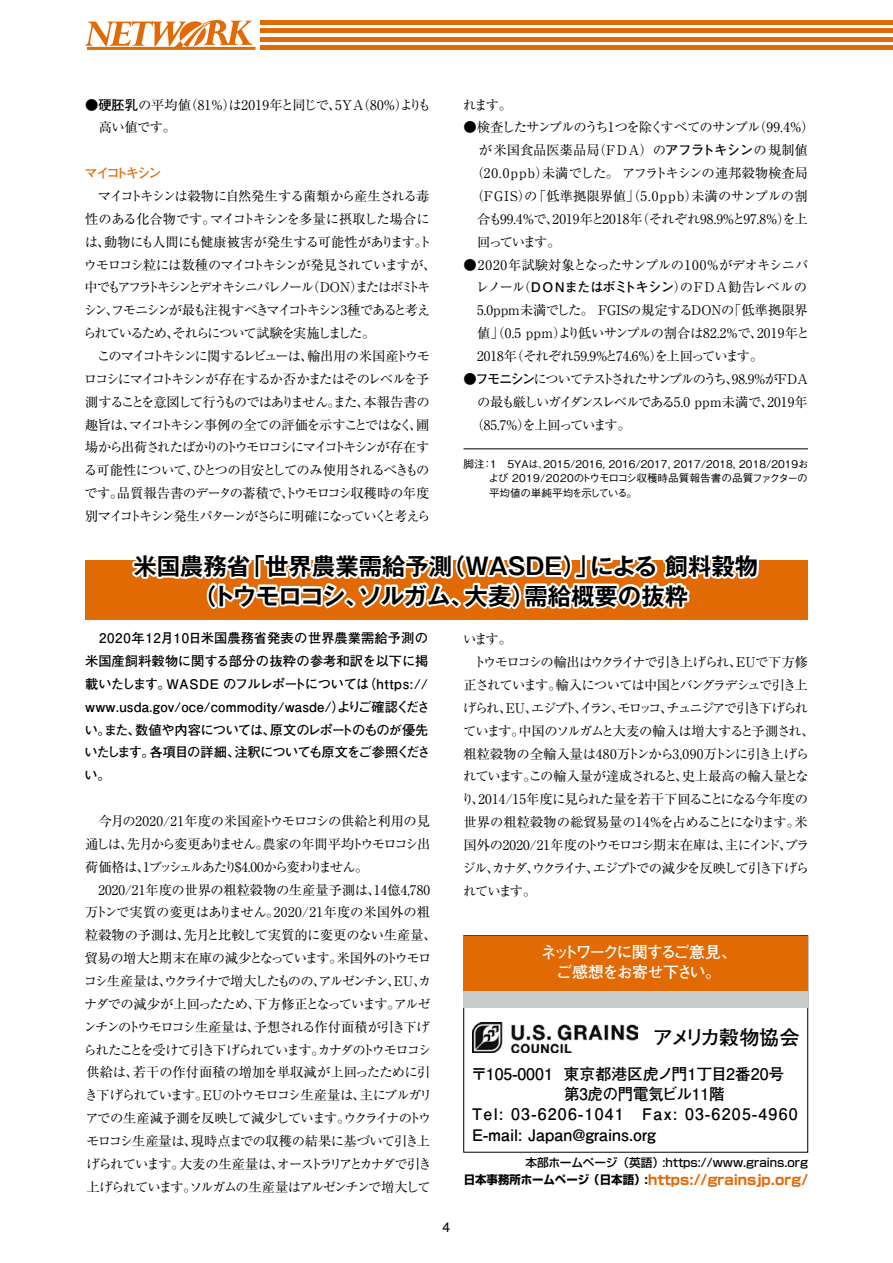
<style>
.page{position:relative;width:893px;height:1263px;background:#fff}
.page>*{position:absolute;margin:0;border:0;box-sizing:border-box;transform-origin:0 0}
.t1{font:700 23.4px/29.7px "Gothic MB101 Pr 5 De";color:#000;text-align:center}
.t2{font:700 20.25px "Futo Go B101 Pr 5";letter-spacing:-.075em;color:#000}
.t3{font:700 15.9px/20.2px "Futo Go B101 Pr 5";color:#000}
.t4{font:700 15.9px/20.2px "Futo Go B101 Pr 5";letter-spacing:-.11em;color:#fff;text-align:center}
.t5{font:700 13.8px "Shin Go Pr 5";color:#e16a05}
.t6{font:13.8px "Helvetica";color:#000}
.t7{font:13.35px/22.8px "Ryumin Pr 5";letter-spacing:-.075em;color:#000}
.t8{font:13.35px/22.8px "Ryumin Pr 5";letter-spacing:-.1em;color:#000}
.t9{font:700 13.35px/22.8px "Futo Go B101 Pr 5";color:#000}
.t10{font:13.35px/22.8px "Ryumin Pr 5";letter-spacing:-.01em;color:#000}
.t11{font:13.35px "Ryumin Pr 5";color:#000}
.t12{font:13.35px "Ryumin Pr 5";letter-spacing:-.105em;color:#000}
.t13{font:13.35px/22.8px "Ryumin Pr 5";letter-spacing:-.015em;color:#000}
.t14{font:13.35px "Ryumin Pr 5";letter-spacing:.01em;color:#000}
.t15{font:13.35px "Ryumin Pr 5";letter-spacing:-.095em;color:#000}
.t16{font:700 13.35px "Futo Go B101 Pr 5";letter-spacing:-.175em;color:#e16a05}
.t17{font:500 11.7px "Shin Go Pr 5";color:#000}
.t18{font:500 10.65px/14.9px "Gothic BBB Pr 5";letter-spacing:-.03em;color:#000;text-align:justify}
.s1{font-family:"Futo Go B101 Pr 5";font-weight:700}
.s2{font-size:11.7px;color:#000}
</style>
<div class="page">
<svg style="left:85px;top:20px;width:171px;height:30px"></svg>
<hr style="left:261px;top:20px;width:632px;height:4px;background:#e16a05">
<hr style="left:261px;top:29px;width:632px;height:4px;background:#e16a05">
<hr style="left:261px;top:37px;width:632px;height:4px;background:#e16a05">
<hr style="left:261px;top:46px;width:632px;height:4px;background:#e16a05">
<div style="left:464px;top:936px;width:344px;height:54px;background:#e16a05"></div>
<div style="left:464px;top:991px;width:344px;height:17px;background:#c9caca"></div>
<img style="left:472px;top:1022px;width:166px;height:30px">
<div style="left:85px;top:560px;width:723px;height:60px;background:#e16a05"></div>
<svg style="left:132px;top:560px;width:628px;height:49px"></svg>
<hr style="left:463px;top:449px;width:345px;height:1px;background:#000">
<p class="t13" style="left:99px;top:92px;width:334px;text-indent:-14px">●<span class="s1">硬胚乳</span>の平均値（81％）は2019年と同じで、5YA（80％）よりも高い値です。</p>
<p class="t16" style="left:85px;top:162px;width:79px">マイコトキシン</p>
<p class="t8" style="left:83px;top:184px;width:354px">　マイコトキシンは穀物に自然発生する菌類から産生される毒性のある化合物です。マイコトキシンを多量に摂取した場合には、動物にも人間にも健康被害が発生する可能性があります。トウモロコシ粒には数種のマイコトキシンが発見されていますが、中でもアフラトキシンとデオキシニバレノール（DON）またはボミトキシン、フモニシンが最も注視すべきマイコトキシン3種であると考えられているため、それらについて試験を実施しました。<br>　このマイコトキシンに関するレビューは、輸出用の米国産トウモロコシにマイコトキシンが存在するか否かまたはそのレベルを予測することを意図して行うものではありません。また、本報告書の趣旨は、マイコトキシン事例の全ての評価を示すことではなく、圃場から出荷されたばかりのトウモロコシにマイコトキシンが存在する可能性について、ひとつの目安としてのみ使用されるべきものです。品質報告書のデータの蓄積で、トウモロコシ収穫時の年度別マイコトキシン発生パターンがさらに明確になっていくと考えら</p>
<p class="t7" style="left:463px;top:92px;width:51px">れます。</p>
<p class="t7" style="left:463px;top:115px;width:353px">●検査したサンプルのうち1つを除くすべてのサンプル（99.4％）</p>
<p class="t11" style="left:479px;top:140px;width:331px">が米国食品医薬品局（FDA）の<span class="s1">アフラトキシン</span>の規制値</p>
<p class="t11" style="left:471px;top:163px;width:339px">（20.0ppb）未満でした。 アフラトキシンの連邦穀物検査局</p>
<p class="t11" style="left:471px;top:185px;width:339px">（FGIS）の「低準拠限界値」（5.0ppb）未満のサンプルの割</p>
<p class="t14" style="left:477px;top:208px;width:332px">合も99.4％で、2019年と2018年（それぞれ98.9％と97.8％）を上</p>
<p class="t7" style="left:477px;top:229px;width:85px">回っています。</p>
<p class="t10" style="left:476px;top:252px;width:335px;text-indent:-12px">●2020年試験対象となったサンプルの100％がデオキシニバレノール（<span class="s1">DONまたはボミトキシン</span>）のFDA勧告レベルの5.0ppm未満でした。 FGISの規定するDONの「低準拠限界値」（0.5 ppm）より低いサンプルの割合は82.2％で、2019年と2018年（それぞれ59.9％と74.6％）を上回っています。</p>
<p class="t12" style="left:463px;top:368px;width:346px">●<span class="s1">フモニシン</span>についてテストされたサンプルのうち、98.9％がFDA</p>
<p class="t15" style="left:477px;top:391px;width:332px">の最も厳しいガイダンスレベルである5.0 ppm未満で、2019年</p>
<p class="t12" style="left:471px;top:414px;width:162px">（85.7％）を上回っています。</p>
<p class="t18" style="left:488px;top:455px;width:321px;text-indent:-25px">脚注：１　5YAは、2015/2016, 2016/2017, 2017/2018, 2018/2019および 2019/2020のトウモロコシ収穫時品質報告書の品質ファクターの平均値の単純平均を示している。</p>
<h1 class="t1" style="left:133px;top:549px;width:626px">米国農務省「世界農業需給予測（WASDE）」による 飼料穀物（トウモロコシ、ソルガム、大麦）需給概要の抜粋</h1>
<p class="t9" style="left:85px;top:626px;width:347px">　2020年12月10日米国農務省発表の世界農業需給予測の米国産飼料穀物に関する部分の抜粋の参考和訳を以下に掲載いたします。WASDE のフルレポートについては（https:// www.usda.gov/oce/commodity/wasde/）よりご確認ください。また、数値や内容については、原文のレポートのものが優先いたします。各項目の詳細、注釈についても原文をご参照ください。</p>
<p class="t7" style="left:83px;top:809px;width:355px">　今月の2020/21年度の米国産トウモロコシの供給と利用の見通しは、先月から変更ありません。農家の年間平均トウモロコシ出荷価格は、1ブッシェルあたり$4.00から変わりません。<br>　2020/21年度の世界の粗粒穀物の生産量予測は、14億4,780万トンで実質の変更はありません。2020/21年度の米国外の粗粒穀物の予測は、先月と比較して実質的に変更のない生産量、貿易の増大と期末在庫の減少となっています。米国外のトウモロコシ生産量は、ウクライナで増大したものの、アルゼンチン、EU、カナダでの減少が上回ったため、下方修正となっています。アルゼンチンのトウモロコシ生産量は、予想される作付面積が引き下げられたことを受けて引き下げられています。カナダのトウモロコシ供給は、若干の作付面積の増加を単収減が上回ったために引き下げられています。EUのトウモロコシ生産量は、主にブルガリアでの生産減予測を反映して減少しています。ウクライナのトウモロコシ生産量は、現時点までの収穫の結果に基づいて引き上げられています。大麦の生産量は、オーストラリアとカナダで引き上げられています。ソルガムの生産量はアルゼンチンで増大して</p>
<p class="t6" style="left:443px;top:1217px;width:9px">4</p>
<p class="t7" style="left:461px;top:627px;width:355px">います。<br>　トウモロコシの輸出はウクライナで引き上げられ、EUで下方修正されています。輸入については中国とバングラデシュで引き上げられ、EU、エジプト、イラン、モロッコ、チュニジアで引き下げられています。中国のソルガムと大麦の輸入は増大すると予測され、粗粒穀物の全輸入量は480万トンから3,090万トンに引き上げられています。この輸入量が達成されると、史上最高の輸入量となり、2014/15年度に見られた量を若干下回ることになる今年度の世界の粗粒穀物の総貿易量の14%を占めることになります。米国外の2020/21年度のトウモロコシ期末在庫は、主にインド、ブラジル、カナダ、ウクライナ、エジプトでの減少を反映して引き下げられています。</p>
<p class="t4" style="left:541px;top:941px;width:198px">ネットワークに関するご意見、ご感想をお寄せ下さい。</p>
<h2 class="t2" style="left:653px;top:1021px;width:148px">アメリカ穀物協会</h2>
<p class="t3" style="left:471px;top:1063px;width:328px">〒105-0001 東京都港区虎ノ門1丁目2番20号　　　　　　第3虎の門電気ビル11階<br>Tel: 03-6206-1041　Fax: 03-6205-4960<br>E-mail: Japan@grains.org</p>
<p class="t17" style="left:525px;top:1153px;width:284px">本部ホームページ（英語）:https://www.grains.org</p>
<p class="t5" style="left:464px;top:1168px;width:346px"><span class="s2">日本事務所ホームページ（日本語）:</span>https://grainsjp.org/</p>
</div>
